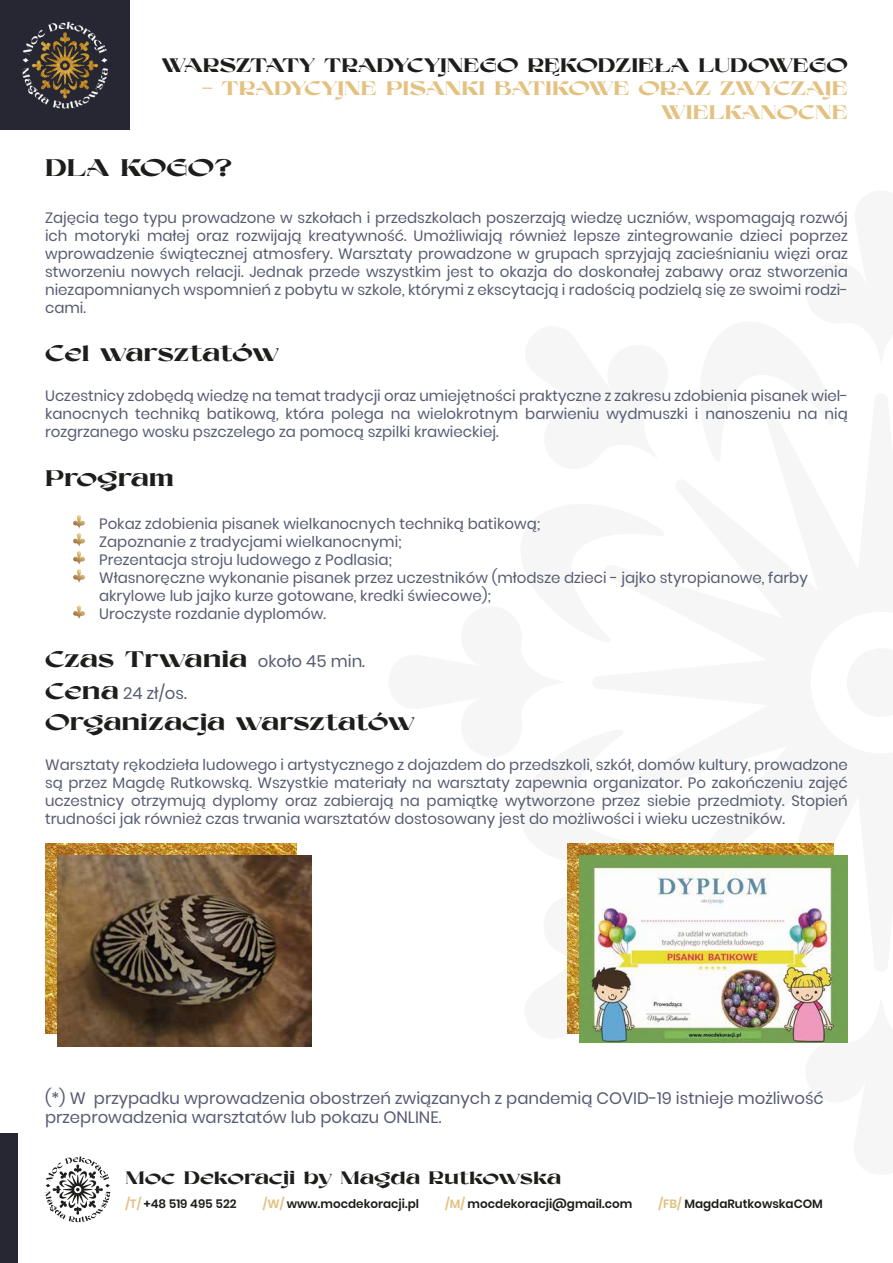
<style>
.page{position:relative;width:893px;height:1263px;background:#fff}
.page>*{position:absolute;margin:0;border:0;box-sizing:border-box;transform-origin:0 0}
.t1{font:24px "VOCA Regular";color:#1d1d1b}
.t2{font:22.5px "VOCA Regular";color:#1d1d1b}
.t3{font:19.5px/23.4px "VOCA Regular";color:#e3c180;text-align:right}
.t4{font:19.5px "VOCA Regular";color:#1d1d1b}
.t5{font:18px "VOCA Regular";color:#1d1d1b}
.t6{font:16.5px/19.8px "Poppins";color:#575c72}
.t7{font:15px/18px "Poppins";color:#575c72;text-align:justify}
.t8{font:600 12px "Poppins";color:#1d1d1b}
.s1{color:#e5c280}
.s2{font-family:"Poppins";font-size:16.5px;color:#575c72}
.s3{font-family:"VOCA Regular";font-size:22.5px;color:#1d1d1b}
.s4{color:#e1c180}
</style>
<div class="page">
<svg style="left:567px;top:890px;width:13px;height:152px"></svg>
<div style="left:0;top:0;width:129px;height:129px;background:#262733"></div>
<div style="left:0;top:1134px;width:17px;height:129px;background:#262733"></div>
<img style="left:21px;top:21px;width:87px;height:88px">
<svg style="left:45px;top:1156px;width:65px;height:66px"></svg>
<svg style="left:73px;top:515px;width:12px;height:68px"></svg>
<svg style="left:73px;top:605px;width:12px;height:14px"></svg>
<img style="left:568px;top:843px;width:265px;height:191px">
<img style="left:45px;top:843px;width:252px;height:191px">
<img style="left:57px;top:856px;width:254px;height:190px">
<img style="left:580px;top:856px;width:268px;height:187px">
<h3 class="t4" style="left:162px;top:53px;width:687px">WARSZTATY TRADYCYJNEGO RĘKODZIEŁA LUDOWEGO</h3>
<h3 class="t3" style="left:202px;top:77px;width:647px"><span class="s1">-</span> TRADYCYJNE PISANKI BATIKOWE ORAZ ZWYCZAJE<br>WIELKANOCNE</h3>
<h1 class="t1" style="left:45px;top:152px;width:189px">DLA KOGO?</h1>
<p class="t7" style="left:45px;top:209px;width:804px">Zajęcia tego typu prowadzone w szkołach i przedszkolach poszerzają wiedzę uczniów, wspomagają rozwój ich motoryki małej oraz rozwijają kreatywność. Umożliwiają również lepsze zintegrowanie dzieci poprzez wprowadzenie świątecznej atmosfery. Warsztaty prowadzone w grupach sprzyjają zacieśnianiu więzi oraz stworzeniu nowych relacji. Jednak przede wszystkim jest to okazja do doskonałej zabawy oraz stworzenia niezapomnianych wspomnień z pobytu w szkole, którymi z ekscytacją i radością podzielą się ze swoimi rodzi&shy;cami.</p>
<h2 class="t2" style="left:45px;top:339px;width:236px">Cel warsztatów</h2>
<p class="t7" style="left:45px;top:387px;width:804px">Uczestnicy zdobędą wiedzę na temat tradycji oraz umiejętności praktyczne z zakresu zdobienia pisanek wiel&shy;kanocnych techniką batikową, która polega na wielokrotnym barwieniu wydmuszki i nanoszeniu na nią rozgrzanego wosku pszczelego za pomocą szpilki krawieckiej.</p>
<h2 class="t2" style="left:45px;top:463px;width:130px">Program</h2>
<p class="t7" style="left:99px;top:515px;width:710px;text-align:left">Pokaz zdobienia pisanek wielkanocnych techniką batikową;<br>Zapoznanie z tradycjami wielkanocnymi;<br>Prezentacja stroju ludowego z Podlasia;<br>Własnoręczne wykonanie pisanek przez uczestników (młodsze dzieci - jajko styropianowe, farby akrylowe lub jajko kurze gotowane, kredki świecowe);<br>Uroczyste rozdanie dyplomów.</p>
<h2 class="t2" style="left:45px;top:645px;width:321px">Czas Trwania <span class="s2">około 45 min.</span></h2>
<p class="t6" style="left:45px;top:683px;width:143px"><span class="s3">Cena</span> 24 zł/os.</p>
<h2 class="t2" style="left:45px;top:708px;width:371px">Organizacja warsztatów</h2>
<p class="t7" style="left:45px;top:756px;width:804px">Warsztaty rękodzieła ludowego i artystycznego z dojazdem do przedszkoli, szkół, domów kultury, prowadzone są przez Magdę Rutkowską. Wszystkie materiały na warsztaty zapewnia organizator. Po zakończeniu zajęć uczestnicy otrzymują dyplomy oraz zabierają na pamiątkę wytworzone przez siebie przedmioty. Stopień trudności jak również czas trwania warsztatów dostosowany jest do możliwości i wieku uczestników.</p>
<p class="t6" style="left:45px;top:1088px;width:780px">(*) W przypadku wprowadzenia obostrzeń związanych z pandemią COVID-19 istnieje możliwość przeprowadzenia warsztatów lub pokazu ONLINE.</p>
<p class="t5" style="left:125px;top:1166px;width:438px">Moc Dekoracji by Magda Rutkowska</p>
<p class="t8" style="left:125px;top:1196px;width:113px"><span class="s4">/T/</span> +48 519 495 522</p>
<p class="t8" style="left:263px;top:1196px;width:158px"><span class="s4">/W/</span> www.mocdekoracji.pl</p>
<p class="t8" style="left:445px;top:1196px;width:189px"><span class="s4">/M/</span> mocdekoracji@gmail.com</p>
<p class="t8" style="left:659px;top:1196px;width:166px"><span class="s4">/FB/</span> MagdaRutkowskaCOM</p>
</div>
